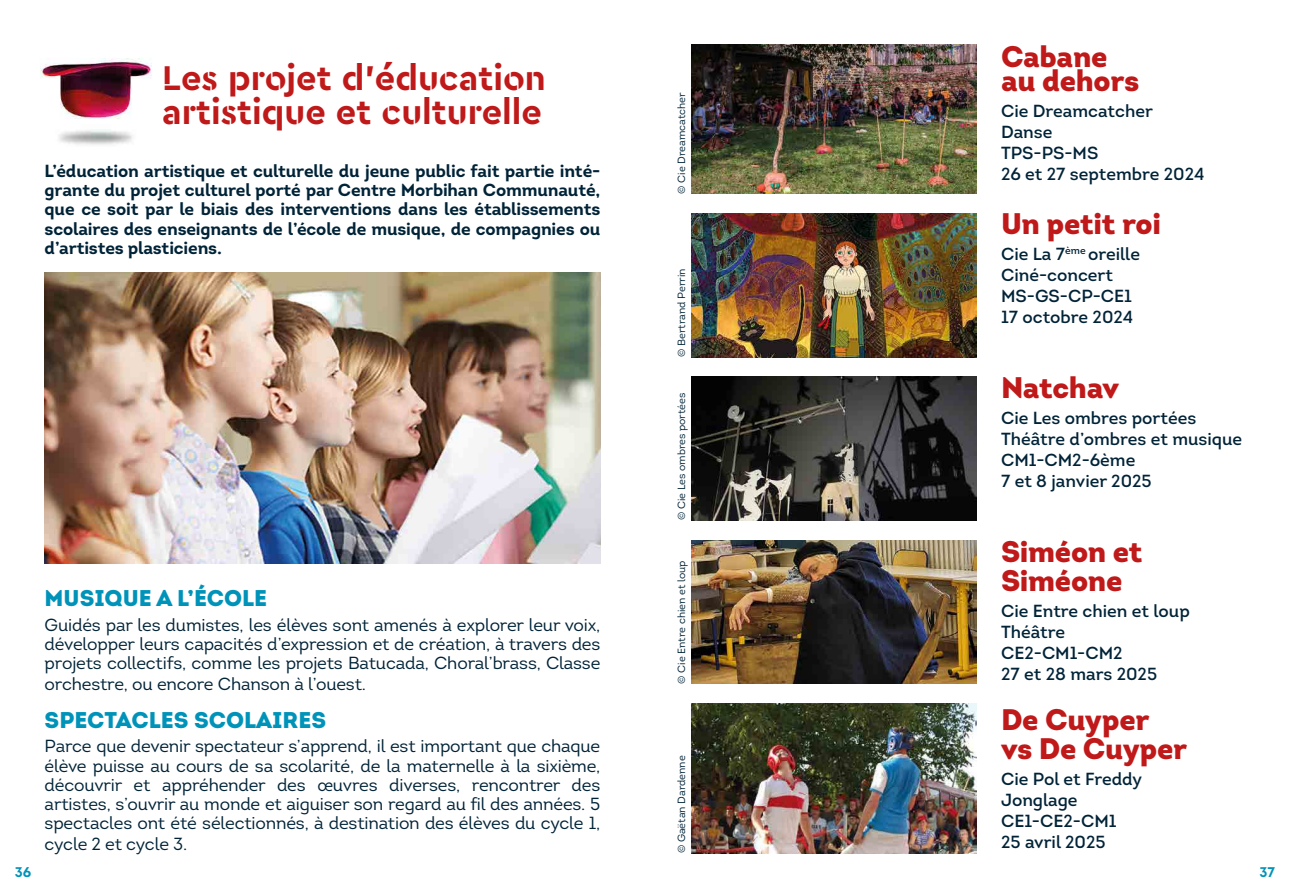
<style>
.page{position:relative;width:1290px;height:893px;background:#fff}
.page>*{position:absolute;margin:0;border:0;box-sizing:border-box;transform-origin:0 0}
.t1{font:700 36.05px/33.9px "Cera Stencil PRO";color:#c01919}
.t2{font:900 29.75px/29.8px "Intro";letter-spacing:-.01em;color:#c01919}
.t3{font:900 22.75px "Intro";color:#0093b9}
.t4{font:17.5px/19.2px "Intro";letter-spacing:-.01em;color:#002337;text-align:justify}
.t5{font:600 17.5px/21px "Intro";color:#002337}
.t6{font:700 17.5px/19.2px "Intro";letter-spacing:-.01em;color:#002337;text-align:justify}
.t7{font:700 14px "Intro";color:#0093b9}
.t8{font:10.5px "Intro";color:#002337}
</style>
<div class="page">
<img style="left:45px;top:273px;width:555px;height:290px">
<img style="left:691px;top:44px;width:285px;height:150px">
<img style="left:691px;top:214px;width:285px;height:143px">
<img style="left:691px;top:377px;width:285px;height:143px">
<img style="left:691px;top:540px;width:285px;height:144px">
<img style="left:691px;top:704px;width:285px;height:149px">
<img style="left:40px;top:58px;width:112px;height:87px">
<h1 class="t1" style="left:162px;top:60px;width:385px">Les projet d’éducation artistique et culturelle</h1>
<p class="t6" style="left:45px;top:161px;width:557px">L’éducation artistique et culturelle du jeune public fait partie inté&shy;grante du projet culturel porté par Centre Morbihan Communauté, que ce soit par le biais des interventions dans les établissements scolaires des enseignants de l’école de musique, de compagnies ou d’artistes plasticiens.</p>
<h3 class="t3" style="left:45px;top:583px;width:224px">MUSIQUE A L’ÉCOLE</h3>
<p class="t4" style="left:45px;top:615px;width:557px">Guidés par les dumistes, les élèves sont amenés à explorer leur voix, développer leurs capacités d’expression et de création, à travers des projets collectifs, comme les projets Batucada, Choral’brass, Classe</p>
<p class="t4" style="left:45px;top:674px;width:323px">orchestre, ou encore Chanson à l’ouest.</p>
<h3 class="t3" style="left:45px;top:705px;width:283px">SPECTACLES SCOLAIRES</h3>
<p class="t4" style="left:45px;top:737px;width:557px">Parce que devenir spectateur s’apprend, il est important que chaque élève puisse au cours de sa scolarité, de la maternelle à la sixième, découvrir et appréhender des œuvres diverses, rencontrer des artistes, s’ouvrir au monde et aiguiser son regard au fil des années. 5 spectacles ont été sélectionnés, à destination des élèves du cycle 1,</p>
<p class="t4" style="left:45px;top:835px;width:144px">cycle 2 et cycle 3.</p>
<p class="t8" style="left:675px;top:194px;width:103px;rotate:-90deg">© Cie Dreamcatcher</p>
<p class="t8" style="left:675px;top:357px;width:90px;rotate:-90deg">© Bertrand Perrin</p>
<p class="t8" style="left:675px;top:520px;width:129px;rotate:-90deg">© Cie Les ombres portées</p>
<p class="t8" style="left:675px;top:684px;width:125px;rotate:-90deg">© Cie Entre chien et loup</p>
<p class="t8" style="left:675px;top:853px;width:99px;rotate:-90deg">© Gaëtan Dardenne</p>
<h2 class="t2" style="left:1001px;top:44px;width:140px;line-height:24.5px">Cabane au dehors</h2>
<p class="t5" style="left:1001px;top:101px;width:205px">Cie Dreamcatcher<br>Danse<br>TPS-PS-MS<br>26 et 27 septembre 2024</p>
<h2 class="t2" style="left:1001px;top:208px;width:161px">Un petit roi</h2>
<p class="t5" style="left:1001px;top:243px;width:140px">Cie La 7<sup>ème</sup> oreille<br>Ciné-concert<br>MS-GS-CP-CE1<br>17 octobre 2024</p>
<h2 class="t2" style="left:1001px;top:372px;width:119px">Natchav</h2>
<p class="t5" style="left:1001px;top:407px;width:243px">Cie Les ombres portées<br>Théâtre d’ombres et musique<br>CM1-CM2-6ème<br>7 et 8 janvier 2025</p>
<h2 class="t2" style="left:1001px;top:536px;width:143px">Siméon et<br>Siméone</h2>
<p class="t5" style="left:1001px;top:601px;width:190px">Cie Entre chien et loup<br>Théâtre<br>CE2-CM1-CM2<br>27 et 28 mars 2025</p>
<h2 class="t2" style="left:1001px;top:704px;width:188px">De Cuyper vs De Cuyper</h2>
<p class="t5" style="left:1001px;top:769px;width:143px">Cie Pol et Freddy<br>Jonglage<br>CE1-CE2-CM1<br>25 avril 2025</p>
<p class="t7" style="left:15px;top:864px;width:18px">36</p>
<p class="t7" style="left:1259px;top:864px;width:17px">37</p>
</div>
